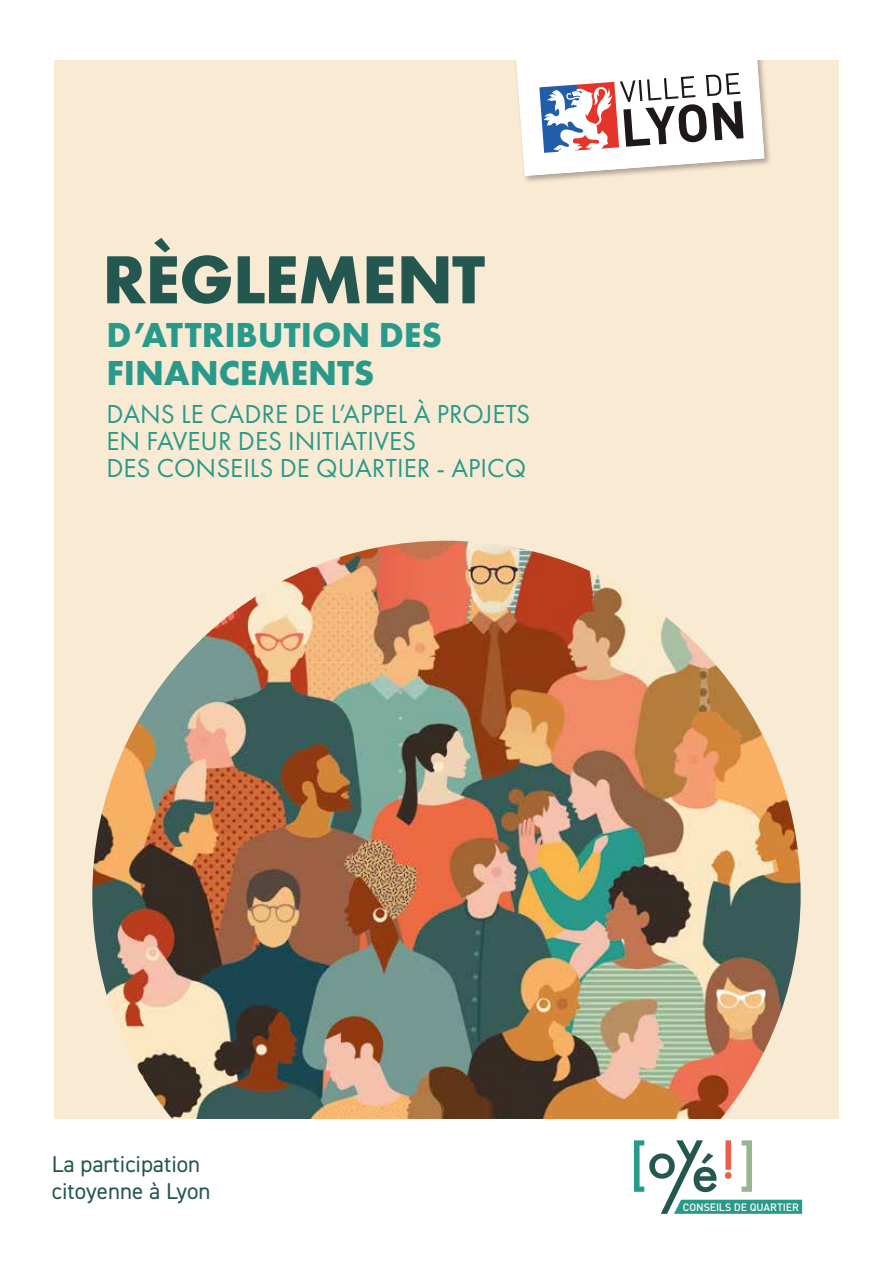
<style>
.page{position:relative;width:893px;height:1263px;background:#fff}
.page>*{position:absolute;margin:0;border:0;box-sizing:border-box;transform-origin:0 0}
.t1{font:700 70.5px "Futura PT";letter-spacing:-.015em;color:#245750}
.t2{font:700 36px/37.5px "Futura PT";color:#299a8a}
.t3{font:27px/27px "Futura PT";color:#299a8a}
.t4{font:22.95px/27.5px "DIN2014";color:#245750}
.t5{font:500 10.65px "DIN Pro";letter-spacing:-.01em;color:#fff}
.s1{font-style:inherit}
</style>
<div class="page">
<div style="left:54px;top:56px;width:785px;height:1078px;background:#f9ead4"></div>
<img style="left:92px;top:541px;width:709px;height:708px;border-radius:354px">
<div style="left:513px;top:17px;width:260px;height:167px;background:#000;opacity:.3"></div>
<svg style="left:514px;top:60px;width:250px;height:116px;background:#dad2d3"></svg>
<div style="left:0;top:1119px;width:893px;height:144px;background:#fff"></div>
<svg style="left:634px;top:1140px;width:168px;height:73px"></svg>
<div style="left:0;top:0;width:893px;height:60px;background:#fff"></div>
<h1 class="t1" style="left:102px;top:234px;width:384px">RÈGLEMENT</h1>
<h2 class="t2" style="left:106px;top:315px;width:337px">D’ATTRIBUTION DES<br>FINANCEMENTS</h2>
<p class="t3" style="left:106px;top:400px;width:425px">DANS LE CADRE DE L’APPEL À PROJETS<br>EN FAVEUR DES INITIATIVES<br>DES CONSEILS DE QUARTIER <span class="s1">- APICQ</span></p>
<p class="t4" style="left:52px;top:1150px;width:160px">La participation citoyenne à Lyon</p>
<p class="t5" style="left:683px;top:1200px;width:118px">CONSEILS DE QUARTIER</p>
</div>
